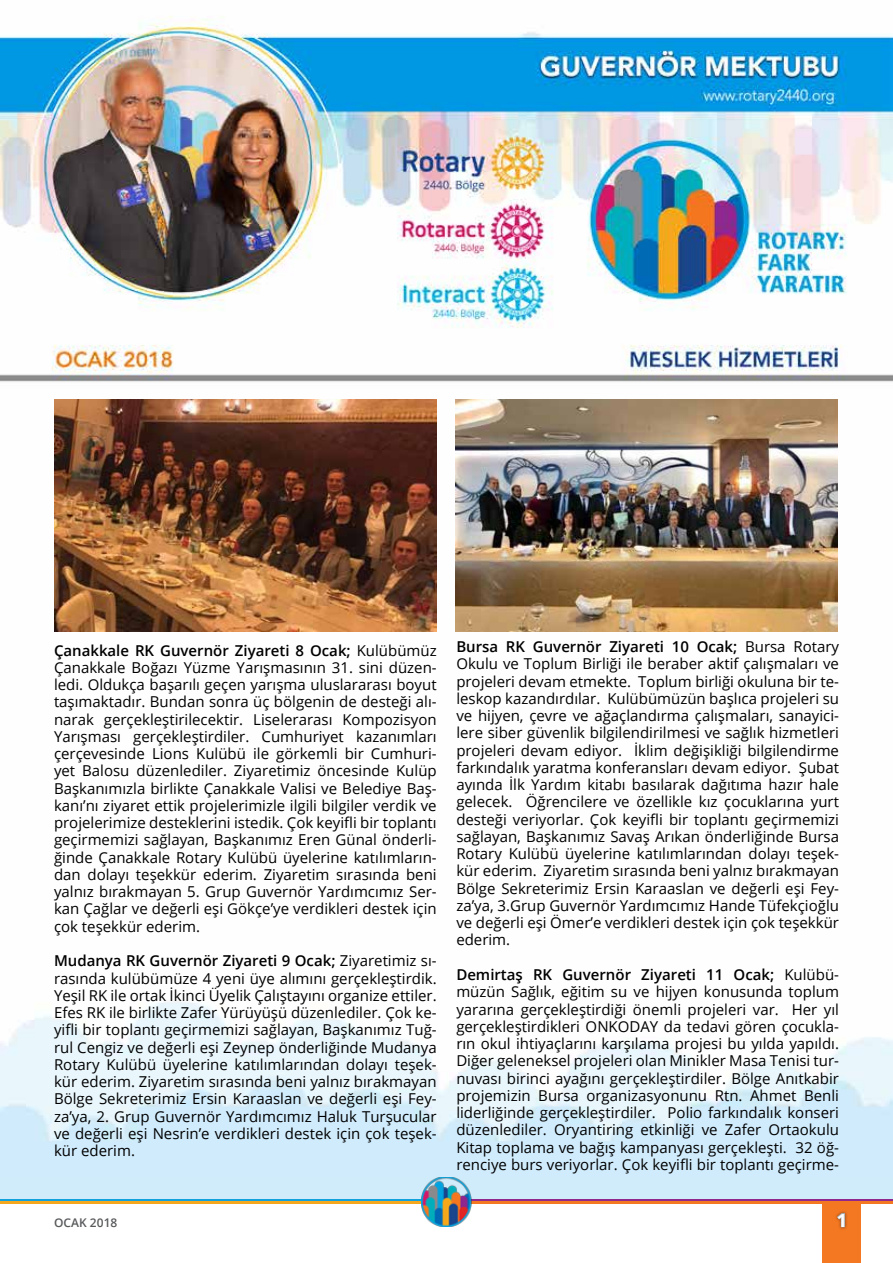
<style>
.page{position:relative;width:893px;height:1263px;background:#fff}
.page>*{position:absolute;margin:0;border:0;box-sizing:border-box;transform-origin:0 0}
.t1{font:700 18px "Open Sans";color:#fff}
.t2{font:15px/17.2px "Open Sans";color:#000;text-align:justify}
.t3{font:600 12px "Open Sans";color:#58595b}
.s1{font-weight:600}
</style>
<div class="page">
<img style="left:0;top:1177px;width:893px;height:81px">
<hr style="left:469px;top:1199px;width:424px;height:2px;background:#8f278c">
<hr style="left:469px;top:1201px;width:424px;height:3px;background:#f47721">
<hr style="left:0;top:1199px;width:423px;height:2px;background:#11a1dc">
<hr style="left:0;top:1201px;width:423px;height:3px;background:#f5a81d">
<img style="left:421px;top:1177px;width:51px;height:49px">
<div style="left:823px;top:1203px;width:38px;height:60px;background:#f47721"></div>
<div style="left:834px;top:1210px;width:14px;height:20px;background:#000;opacity:.51"></div>
<svg style="left:836px;top:1212px;width:10px;height:16px"></svg>
<img style="left:0;top:16px;width:893px;height:1161px">
<img style="left:54px;top:400px;width:383px;height:231px">
<img style="left:455px;top:400px;width:383px;height:231px">
<p class="t2" style="left:54px;top:641px;width:384px"><span class="s1">Çanakkale RK Guvernör Ziyareti 8 Ocak;</span> Kulübümüz Çanakkale Boğazı Yüzme Yarışmasının 31. sini düzen&shy;ledi. Oldukça başarılı geçen yarışma uluslararası boyut taşımaktadır. Bundan sonra üç bölgenin de desteği alı&shy;narak gerçekleştirilecektir. Liselerarası Kompozisyon Yarışması gerçekleştirdiler. Cumhuriyet kazanımları çerçevesinde Lions Kulübü ile görkemli bir Cumhuri&shy;yet Balosu düzenlediler. Ziyaretimiz öncesinde Kulüp Başkanımızla birlikte Çanakkale Valisi ve Belediye Baş&shy;kanı’nı ziyaret ettik projelerimizle ilgili bilgiler verdik ve projelerimize desteklerini istedik. Çok keyifli bir toplantı geçirmemizi sağlayan, Başkanımız Eren Günal önderli&shy;ğinde Çanakkale Rotary Kulübü üyelerine katılımların&shy;dan dolayı teşekkür ederim. Ziyaretim sırasında beni yalnız bırakmayan 5. Grup Guvernör Yardımcımız Ser&shy;kan Çağlar ve değerli eşi Gökçe’ye verdikleri destek için çok teşekkür ederim.</p>
<p class="t2" style="left:54px;top:952px;width:384px"><span class="s1">Mudanya RK Guvernör Ziyareti 9 Ocak;</span> Ziyaretimiz sı&shy;rasında kulübümüze 4 yeni üye alımını gerçekleştirdik.<br>Yeşil RK ile ortak İkinci Üyelik Çalıştayını organize ettiler.<br>Efes RK ile birlikte Zafer Yürüyüşü düzenlediler. Çok ke&shy;yifli bir toplantı geçirmemizi sağlayan, Başkanımız Tuğ&shy;rul Cengiz ve değerli eşi Zeynep önderliğinde Mudanya Rotary Kulübü üyelerine katılımlarından dolayı teşek&shy;kür ederim. Ziyaretim sırasında beni yalnız bırakmayan Bölge Sekreterimiz Ersin Karaaslan ve değerli eşi Fey&shy;za’ya, 2. Grup Guvernör Yardımcımız Haluk Turşucular ve değerli eşi Nesrin’e verdikleri destek için çok teşek&shy;kür ederim.</p>
<p class="t2" style="left:456px;top:638px;width:384px"><span class="s1">Bursa RK Guvernör Ziyareti 10 Ocak;</span> Bursa Rotary Okulu ve Toplum Birliği ile beraber aktif çalışmaları ve projeleri devam etmekte. Toplum birliği okuluna bir te&shy;leskop kazandırdılar. Kulübümüzün başlıca projeleri su ve hijyen, çevre ve ağaçlandırma çalışmaları, sanayici&shy;lere siber güvenlik bilgilendirilmesi ve sağlık hizmetleri projeleri devam ediyor. İklim değişikliği bilgilendirme farkındalık yaratma konferansları devam ediyor. Şubat ayında İlk Yardım kitabı basılarak dağıtıma hazır hale gelecek. Öğrencilere ve özellikle kız çocuklarına yurt desteği veriyorlar. Çok keyifli bir toplantı geçirmemizi sağlayan, Başkanımız Savaş Arıkan önderliğinde Bursa Rotary Kulübü üyelerine katılımlarından dolayı teşek&shy;kür ederim. Ziyaretim sırasında beni yalnız bırakmayan Bölge Sekreterimiz Ersin Karaaslan ve değerli eşi Fey&shy;za’ya, 3.Grup Guvernör Yardımcımız Hande Tüfekçioğlu ve değerli eşi Ömer’e verdikleri destek için çok teşekkür ederim.</p>
<p class="t2" style="left:456px;top:965px;width:384px"><span class="s1">Demirtaş RK Guvernör Ziyareti 11 Ocak;</span> Kulübü&shy;müzün Sağlık, eğitim su ve hijyen konusunda toplum yararına gerçekleştirdiği önemli projeleri var. Her yıl gerçekleştirdikleri ONKODAY da tedavi gören çocukla&shy;rın okul ihtiyaçlarını karşılama projesi bu yılda yapıldı.<br>Diğer geleneksel projeleri olan Minikler Masa Tenisi tur&shy;nuvası birinci ayağını gerçekleştirdiler. Bölge Anıtkabir projemizin Bursa organizasyonunu Rtn. Ahmet Benli liderliğinde gerçekleştirdiler. Polio farkındalık konseri düzenlediler. Oryantiring etkinliği ve Zafer Ortaokulu Kitap toplama ve bağış kampanyası gerçekleşti. 32 öğ&shy;renciye burs veriyorlar. Çok keyifli bir toplantı geçirme-</p>
<p class="t3" style="left:54px;top:1214px;width:65px">OCAK 2018</p>
<p class="t1" style="left:837px;top:1207px;width:12px">1</p>
</div>
